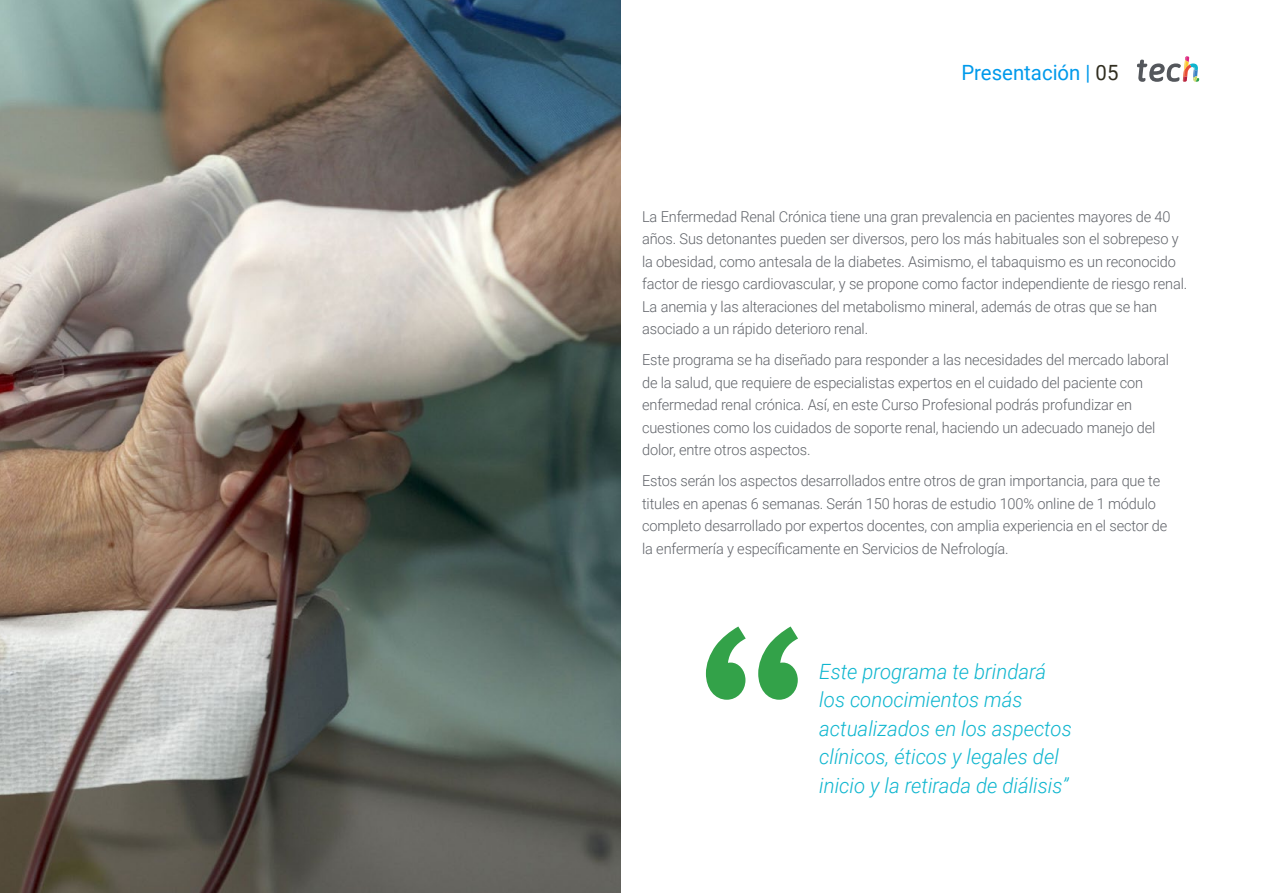
<style>
.page{position:relative;width:1263px;height:893px;background:#fff}
.page>*{position:absolute;margin:0;border:0;box-sizing:border-box;transform-origin:0 0}
.t1{font:italic 300 21px/28.5px "Roboto";color:#0fb6cf}
.t2{font:21px "Roboto";color:#009aeb}
.t3{font:300 15px/22.5px "Roboto";letter-spacing:-.01em;color:#61646a}
.s1{color:#312e20}
</style>
<div class="page">
<svg style="left:706px;top:626px;width:92px;height:74px"></svg>
<img style="left:0;top:0;width:621px;height:893px">
<svg style="left:1137px;top:56px;width:62px;height:26px"></svg>
<h1 class="t2" style="left:961px;top:57px;width:159px">Presentación | <span class="s1">05</span></h1>
<p class="t3" style="left:642px;top:205px;width:547px">La Enfermedad Renal Crónica tiene una gran prevalencia en pacientes mayores de 40 años. Sus detonantes pueden ser diversos, pero los más habituales son el sobrepeso y la obesidad, como antesala de la diabetes. Asimismo, el tabaquismo es un reconocido factor de riesgo cardiovascular, y se propone como factor independiente de riesgo renal.<br>La anemia y las alteraciones del metabolismo mineral, además de otras que se han asociado a un rápido deterioro renal.</p>
<p class="t3" style="left:642px;top:348px;width:529px">Este programa se ha diseñado para responder a las necesidades del mercado laboral de la salud, que requiere de especialistas expertos en el cuidado del paciente con enfermedad renal crónica. Así, en este Curso Profesional podrás profundizar en cuestiones como los cuidados de soporte renal, haciendo un adecuado manejo del dolor, entre otros aspectos.</p>
<p class="t3" style="left:642px;top:469px;width:527px">Estos serán los aspectos desarrollados entre otros de gran importancia, para que te titules en apenas 6 semanas. Serán 150 horas de estudio 100% online de 1 módulo completo desarrollado por expertos docentes, con amplia experiencia en el sector de la enfermería y específicamente en Servicios de Nefrología.</p>
<h1 class="t1" style="left:819px;top:656px;width:254px">Este programa te brindará los conocimientos más actualizados en los aspectos clínicos, éticos y legales del inicio y la retirada de diálisis”</h1>
</div>
